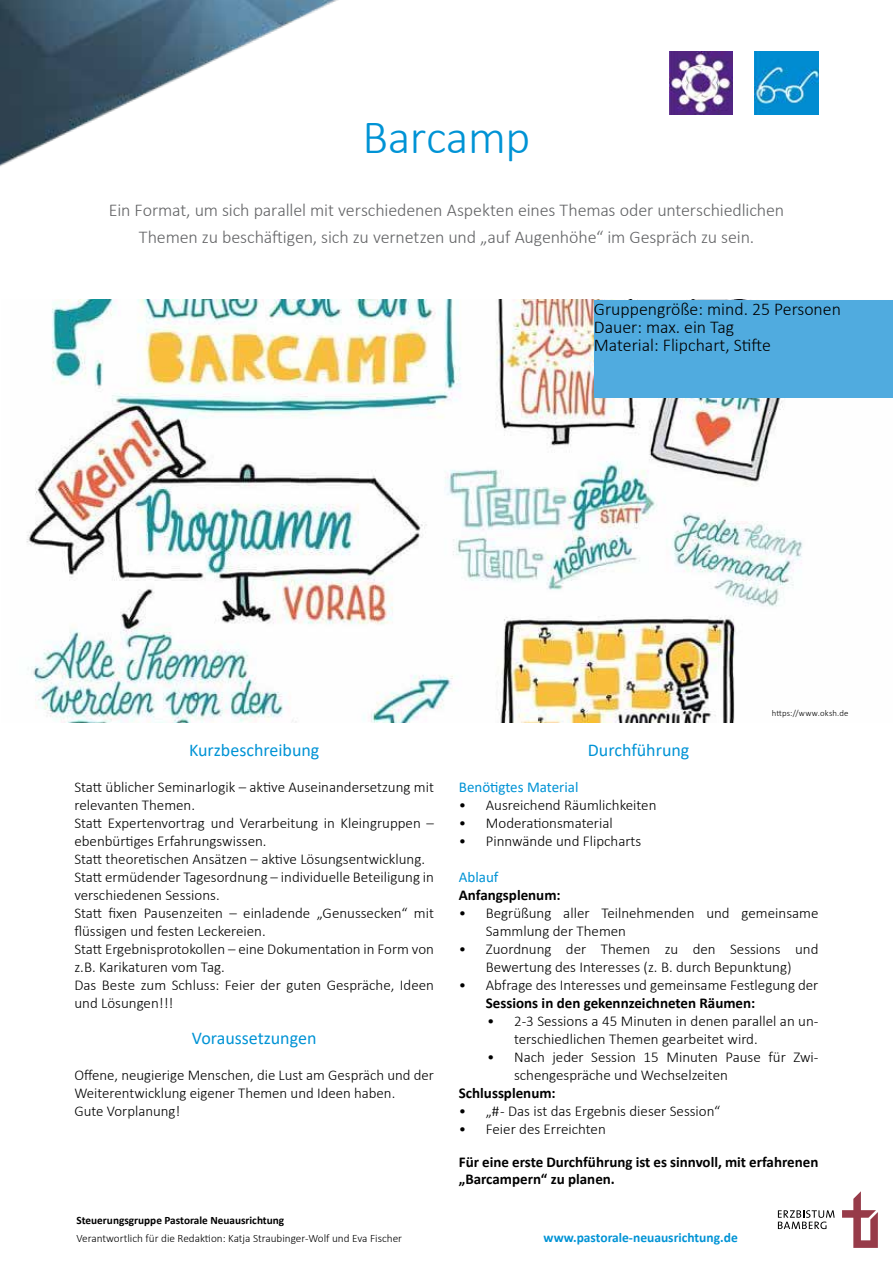
<style>
.page{position:relative;width:893px;height:1263px;background:#fff}
.page>*{position:absolute;margin:0;border:0;box-sizing:border-box;transform-origin:0 0}
.t1{font:300 48px "Calibri";letter-spacing:-.01em;color:#0093d5}
.t2{font:300 18px/27px "Calibri";letter-spacing:-.01em;color:#636466;text-align:center}
.t3{font:300 18px/18px "Calibri";color:#000}
.t4{font:18px "Calibri";color:#0093d5}
.t5{font:300 15px/18px "Calibri";color:#000}
.t6{font:700 15px/16.5px "Calibri";color:#000}
.t7{font:15px "Calibri";color:#0093d5}
.t8{font:700 13.5px "Calibri";color:#0093d5}
.t9{font:300 11.25px "Calibri";color:#000}
.t10{font:700 11.25px "Calibri";color:#000}
.t11{font:300 8.7px "Calibri";letter-spacing:.02em;color:#000}
</style>
<div class="page">
<img style="left:0;top:0;width:338px;height:167px">
<svg style="left:842px;top:1191px;width:36px;height:57px"></svg>
<svg style="left:778px;top:1210px;width:57px;height:19px"></svg>
<img style="left:755px;top:51px;width:64px;height:64px">
<img style="left:26px;top:300px;width:777px;height:423px">
<img style="left:669px;top:51px;width:64px;height:64px">
<div style="left:594px;top:300px;width:299px;height:98px;background:#50abdf"></div>
<h1 class="t1" style="left:363px;top:107px;width:169px">Barcamp</h1>
<p class="t2" style="left:109px;top:196px;width:677px">Ein Format, um sich parallel mit verschiedenen Aspekten eines Themas oder unterschiedlichen<br>Themen zu beschäftigen, sich zu vernetzen und „auf Augenhöhe“ im Gespräch zu sein.</p>
<p class="t3" style="left:594px;top:300px;width:249px">Gruppengröße: mind. 25 Personen<br>Dauer: max. ein Tag<br>Material: Flipchart, Stifte</p>
<p class="t4" style="left:189px;top:738px;width:132px">Kurzbeschreibung</p>
<p class="t5" style="left:74px;top:778px;width:361px">Statt üblicher Seminarlogik – aktive Auseinandersetzung mit relevanten Themen.<br>Statt Expertenvortrag und Verarbeitung in Kleingruppen – ebenbürtiges Erfahrungswissen.<br>Statt theoretischen Ansätzen – aktive Lösungsentwicklung.<br>Statt ermüdender Tagesordnung – individuelle Beteiligung in verschiedenen Sessions.<br>Statt fixen Pausenzeiten – einladende „Genussecken“ mit flüssigen und festen Leckereien.<br>Statt Ergebnisprotokollen – eine Dokumentation in Form von z.B. Karikaturen vom Tag.<br>Das Beste zum Schluss: Feier der guten Gespräche, Ideen und Lösungen!!!</p>
<p class="t4" style="left:192px;top:1026px;width:126px">Voraussetzungen</p>
<p class="t5" style="left:74px;top:1066px;width:361px">Offene, neugierige Menschen, die Lust am Gespräch und der<br>Weiterentwicklung eigener Themen und Ideen haben.<br>Gute Vorplanung!</p>
<p class="t4" style="left:588px;top:738px;width:103px">Durchführung</p>
<p class="t11" style="left:772px;top:708px;width:78px">https://www.oksh.de</p>
<p class="t7" style="left:459px;top:777px;width:121px">Benötigtes Material</p>
<p class="t5" style="left:459px;top:796px;width:199px">• Ausreichend Räumlichkeiten</p>
<p class="t5" style="left:459px;top:814px;width:155px">• Moderationsmaterial</p>
<p class="t5" style="left:459px;top:832px;width:184px">• Pinnwände und Flipcharts</p>
<p class="t7" style="left:459px;top:867px;width:41px">Ablauf</p>
<p class="t6" style="left:459px;top:887px;width:103px">Anfangsplenum:</p>
<p class="t5" style="left:486px;top:904px;width:334px;text-indent:-27px">• Begrüßung aller Teilnehmenden und gemeinsame<br>Sammlung der Themen</p>
<p class="t5" style="left:459px;top:940px;width:361px;text-align:center">• Zuordnung der Themen zu den Sessions und<br>Bewertung des Interesses (z. B. durch Bepunktung)</p>
<p class="t5" style="left:459px;top:976px;width:361px">• Abfrage des Interesses und gemeinsame Festlegung der</p>
<p class="t6" style="left:486px;top:995px;width:271px">Sessions in den gekennzeichneten Räumen:</p>
<p class="t5" style="left:514px;top:1012px;width:306px;text-indent:-27px">• 2-3 Sessions a 45 Minuten in denen parallel an un&shy;terschiedlichen Themen gearbeitet wird.</p>
<p class="t5" style="left:514px;top:1048px;width:306px;text-indent:-27px">• Nach jeder Session 15 Minuten Pause für Zwi&shy;schengespräche und Wechselzeiten</p>
<p class="t6" style="left:459px;top:1085px;width:98px">Schlussplenum:</p>
<p class="t5" style="left:459px;top:1102px;width:263px">• „# - Das ist das Ergebnis dieser Session“</p>
<p class="t5" style="left:459px;top:1120px;width:148px">• Feier des Erreichten</p>
<p class="t6" style="left:459px;top:1154px;width:361px">Für eine erste Durchführung ist es sinnvoll, mit erfahrenen „Barcampern“ zu planen.</p>
<p class="t10" style="left:77px;top:1212px;width:209px">Steuerungsgruppe Pastorale Neuausrichtung</p>
<p class="t9" style="left:77px;top:1231px;width:327px">Verantwortlich für die Redaktion: Katja Straubinger-Wolf und Eva Fischer</p>
<p class="t8" style="left:544px;top:1228px;width:196px">www.pastorale-neuausrichtung.de</p>
</div>
